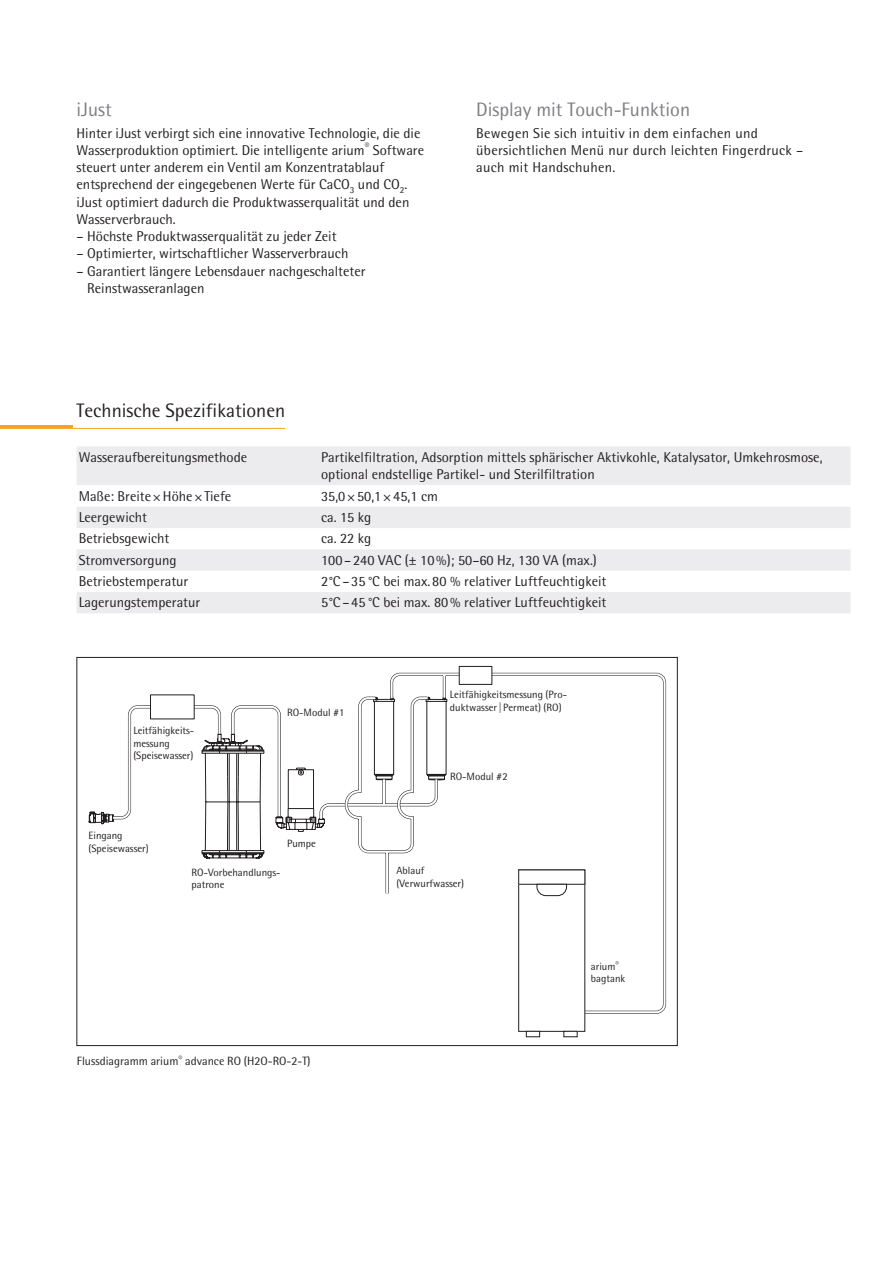
<style>
.page{position:relative;width:893px;height:1263px;background:#fff}
.page>*{position:absolute;margin:0;border:0;box-sizing:border-box;transform-origin:0 0}
.t1{font:19.5px "Sartorius Rotis Sans 2013";color:#7c7e81}
.t2{font:19.5px "Sartorius Rotis Sans 2013";color:#231f20}
.t3{font:14.25px/17.2px "Sartorius Rotis Sans 2013";color:#231f20}
.t4{font:14.25px/17.2px "Sartorius Rotis Sans 2013";letter-spacing:.02em;color:#231f20}
.t5{font:12px "Sartorius Rotis Sans 2013";color:#231f20}
.t6{font:10.65px/12.3px "Sartorius Rotis Sans 2013";color:#231f20}
</style>
<div class="page">
<svg style="left:77px;top:447px;width:773px;height:166px;fill:#ececee"></svg>
<hr style="left:0;top:425px;width:72px;height:3px;background:#f9a51b">
<hr style="left:0;top:428px;width:285px;height:1px;background:#f9a51b">
<svg style="left:492px;top:672px;width:175px;height:342px"></svg>
<div style="left:519px;top:870px;width:66px;height:161px;background:#fff"></div>
<div style="left:518px;top:869px;width:67px;height:163px;border:1px solid #231f20"></div>
<div style="left:526px;top:1031px;width:14px;height:6px;border:1px solid #231f20"></div>
<div style="left:563px;top:1031px;width:15px;height:6px;border:1px solid #231f20"></div>
<div style="left:518px;top:869px;width:67px;height:16px;border:1px solid #231f20"></div>
<svg style="left:536px;top:883px;width:31px;height:13px"></svg>
<div style="left:459px;top:666px;width:33px;height:19px;border:1px solid #231f20"></div>
<svg style="left:88px;top:665px;width:380px;height:229px"></svg>
<svg style="left:154px;top:494px;width:6px;height:7px"></svg>
<svg style="left:195px;top:494px;width:7px;height:7px"></svg>
<svg style="left:348px;top:494px;width:6px;height:7px"></svg>
<svg style="left:384px;top:494px;width:7px;height:7px"></svg>
<h1 class="t1" style="left:77px;top:97px;width:37px">iJust</h1>
<p class="t3" style="left:77px;top:124px;width:349px">Hinter iJust verbirgt sich eine innovative Technologie, die die Wasserproduktion optimiert. Die intelligente arium<sup>®</sup> Software steuert unter anderem ein Ventil am Konzentratablauf entsprechend der eingegebenen Werte für CaCO<sub>3</sub> und CO<sub>2</sub>. iJust optimiert dadurch die Produktwasserqualität und den Wasserverbrauch.</p>
<p class="t3" style="left:77px;top:228px;width:262px">– Höchste Produktwasserqualität zu jeder Zeit</p>
<p class="t3" style="left:77px;top:245px;width:273px">– Optimierter, wirtschaftlicher Wasserverbrauch</p>
<p class="t3" style="left:87px;top:262px;width:280px;text-indent:-11px">– Garantiert längere Lebensdauer nachgeschalteter<br>Reinstwasseranlagen</p>
<h1 class="t2" style="left:77px;top:399px;width:210px">Technische Spezifikationen</h1>
<h1 class="t1" style="left:476px;top:97px;width:215px">Display mit Touch-Funktion</h1>
<p class="t4" style="left:476px;top:124px;width:328px">Bewegen Sie sich intuitiv in dem einfachen und übersichtlichen Menü nur durch leichten Fingerdruck – auch mit Handschuhen.</p>
<p class="t3" style="left:79px;top:448px;width:170px">Wasseraufbereitungsmethode</p>
<p class="t3" style="left:321px;top:448px;width:503px">Partikelfiltration, Adsorption mittels sphärischer Aktivkohle, Katalysator, Umkehrosmose, optional endstellige Partikel- und Sterilfiltration</p>
<p class="t3" style="left:79px;top:487px;width:154px">Maße: Breite Höhe Tiefe</p>
<p class="t3" style="left:321px;top:487px;width:118px">35,0 50,1 45,1 cm</p>
<p class="t3" style="left:79px;top:508px;width:70px">Leergewicht</p>
<p class="t3" style="left:321px;top:508px;width:52px">ca. 15 kg</p>
<p class="t3" style="left:79px;top:530px;width:92px">Betriebsgewicht</p>
<p class="t3" style="left:321px;top:530px;width:52px">ca. 22 kg</p>
<p class="t3" style="left:79px;top:551px;width:99px">Stromversorgung</p>
<p class="t3" style="left:321px;top:551px;width:277px">100–240 VAC (± 10%); 50–60 Hz, 130 VA (max.)</p>
<p class="t3" style="left:79px;top:572px;width:111px">Betriebstemperatur</p>
<p class="t3" style="left:321px;top:572px;width:287px">2°C–35°C bei max.80 % relativer Luftfeuchtigkeit</p>
<p class="t3" style="left:79px;top:594px;width:123px">Lagerungstemperatur</p>
<p class="t3" style="left:321px;top:594px;width:287px">5°C–45°C bei max. 80% relativer Luftfeuchtigkeit</p>
<p class="t6" style="left:133px;top:724px;width:62px">Leitfähigkeits&shy;messung (Speisewasser)</p>
<p class="t6" style="left:89px;top:829px;width:62px">Eingang (Speisewasser)</p>
<p class="t6" style="left:287px;top:706px;width:59px">RO-Modul #1</p>
<p class="t6" style="left:287px;top:837px;width:30px">Pumpe</p>
<p class="t6" style="left:192px;top:866px;width:91px">RO-Vorbehandlungs&shy;patrone</p>
<p class="t5" style="left:77px;top:1054px;width:235px">Flussdiagramm arium<sup>®</sup> advance RO (H2O-RO-2-T)</p>
<p class="t6" style="left:450px;top:688px;width:119px">Leitfähigkeitsmessung (Pro&shy;duktwasser|Permeat) (RO)</p>
<p class="t6" style="left:450px;top:770px;width:59px">RO-Modul #2</p>
<p class="t6" style="left:396px;top:864px;width:69px">Ablauf (Verwurfwasser)</p>
<p class="t6" style="left:591px;top:960px;width:36px">arium<sup>® </sup>bagtank</p>
</div>
